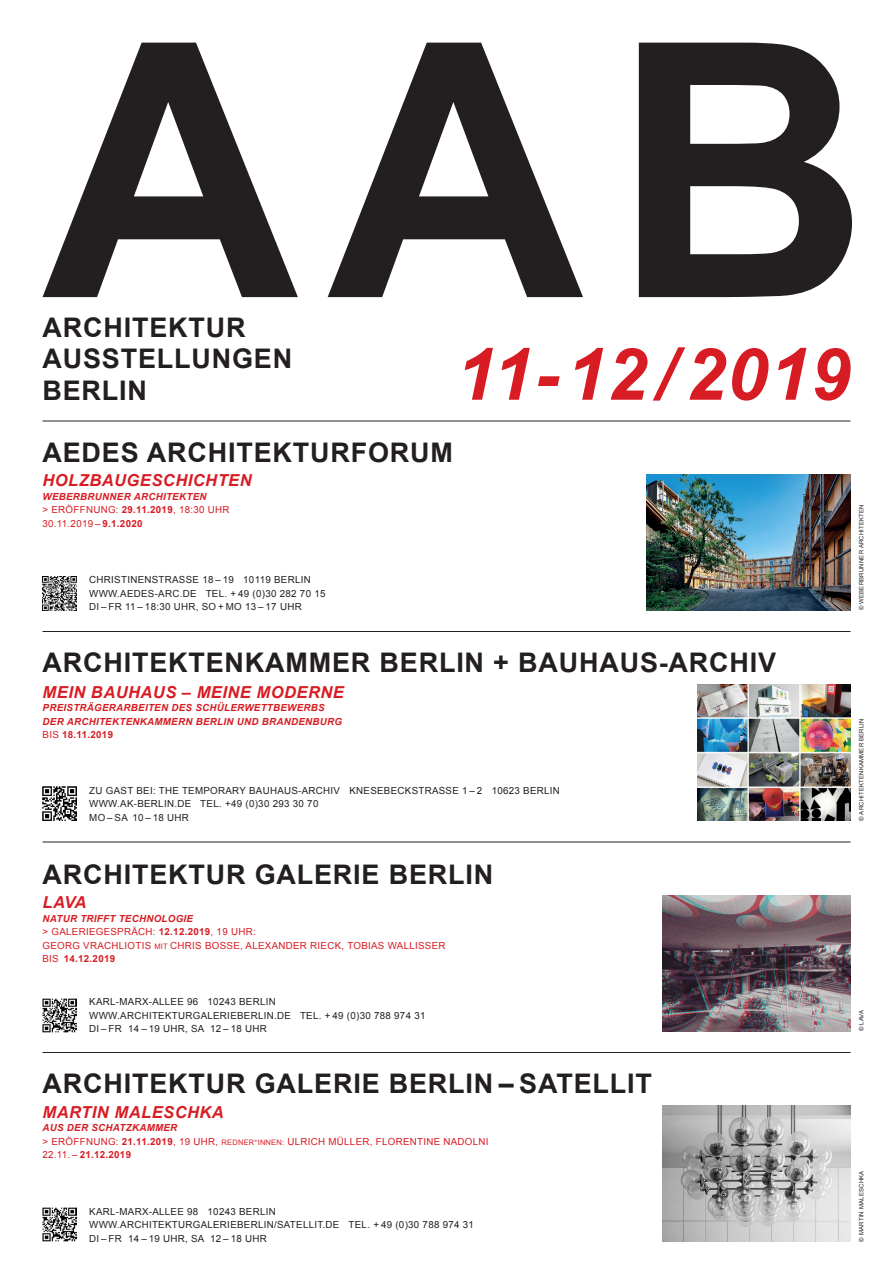
<style>
.page{position:relative;width:893px;height:1263px;background:#fff}
.page>*{position:absolute;margin:0;border:0;box-sizing:border-box;transform-origin:0 0}
.t1{font:700 355.5px "Arial";color:#231f20}
.t2{font:italic 700 72px "Arial";letter-spacing:.01em;color:#d81c23}
.t3{font:700 27px "Arial";letter-spacing:.03em;color:#231f20}
.t4{font:italic 700 16.5px "Arial";letter-spacing:.03em;color:#d81c23}
.t5{font:9.75px "Arial";letter-spacing:.03em;color:#231f20}
.t6{font:9.75px "Arial";letter-spacing:.03em;color:#d81c23}
.t7{font:italic 700 9.75px "Arial";letter-spacing:.03em;color:#d81c23}
.t8{font:700 9.75px "Arial";letter-spacing:.03em;color:#d81c23}
.t9{font:6px "Arial";letter-spacing:.03em;color:#231f20}
.s1{font-weight:700}
.s2{font-weight:400}
.s3{font-size:7.5px}
</style>
<div class="page">
<hr style="left:43px;top:1052px;width:807px;height:1px;background:#231f20">
<hr style="left:43px;top:421px;width:807px;height:1px;background:#231f20">
<img style="left:43px;top:998px;width:34px;height:34px">
<img style="left:43px;top:576px;width:34px;height:34px">
<img style="left:662px;top:895px;width:188px;height:136px">
<img style="left:646px;top:474px;width:204px;height:136px">
<img style="left:697px;top:685px;width:153px;height:136px">
<hr style="left:43px;top:631px;width:807px;height:1px;background:#231f20">
<img style="left:43px;top:1207px;width:34px;height:34px">
<img style="left:663px;top:1105px;width:187px;height:137px">
<hr style="left:43px;top:842px;width:807px;height:1px;background:#231f20">
<img style="left:43px;top:787px;width:34px;height:34px">
<p class="t1" style="left:43px;top:-65px;width:828px">AAB</p>
<p class="t3" style="left:43px;top:309px;width:205px">ARCHITEKTUR</p>
<p class="t3" style="left:43px;top:341px;width:251px">AUSSTELLUNGEN</p>
<p class="t3" style="left:43px;top:372px;width:106px">BERLIN</p>
<p class="t2" style="left:456px;top:326px;width:396px">11-12/2019</p>
<p class="t3" style="left:43px;top:434px;width:412px">AEDES ARCHITEKTURFORUM</p>
<p class="t4" style="left:43px;top:469px;width:211px">HOLZBAUGESCHICHTEN</p>
<p class="t7" style="left:43px;top:490px;width:165px">WEBERBRUNNER ARCHITEKTEN</p>
<p class="t6" style="left:43px;top:503px;width:189px">&gt; ERÖFFNUNG: <span class="s1">29.11.2019</span>, 18:30 UHR</p>
<p class="t6" style="left:43px;top:517px;width:102px">30.11.2019 – <span class="s1">9.1.2020</span></p>
<p class="t5" style="left:89px;top:573px;width:223px">CHRISTINENSTRASSE 18 – 19 10119 BERLIN</p>
<p class="t5" style="left:89px;top:587px;width:238px">WWW.AEDES-ARC.DE TEL. + 49 (0)30 282 70 15</p>
<p class="t5" style="left:89px;top:600px;width:214px">DI – FR 11 – 18:30 UHR, SO + MO 13 – 17 UHR</p>
<p class="t3" style="left:43px;top:645px;width:735px">ARCHITEKTENKAMMER BERLIN + BAUHAUS-ARCHIV</p>
<p class="t4" style="left:43px;top:681px;width:303px">MEIN BAUHAUS – MEINE MODERNE</p>
<p class="t7" style="left:43px;top:701px;width:284px">PREISTRÄGERARBEITEN DES SCHÜLERWETTBEWERBS</p>
<p class="t7" style="left:43px;top:715px;width:301px">DER ARCHITEKTENKAMMERN BERLIN UND BRANDENBURG</p>
<p class="t8" style="left:43px;top:728px;width:72px"><span class="s2">BIS</span> 18.11.2019</p>
<p class="t5" style="left:89px;top:784px;width:472px">ZU GAST BEI: THE TEMPORARY BAUHAUS-ARCHIV KNESEBECKSTRASSE 1 – 2 10623 BERLIN</p>
<p class="t5" style="left:89px;top:797px;width:231px">WWW.AK-BERLIN.DE TEL. +49 (0)30 293 30 70</p>
<p class="t5" style="left:89px;top:811px;width:101px">MO – SA 10 – 18 UHR</p>
<p class="t3" style="left:43px;top:856px;width:452px">ARCHITEKTUR GALERIE BERLIN</p>
<p class="t4" style="left:43px;top:891px;width:45px">LAVA</p>
<p class="t7" style="left:43px;top:911px;width:152px">NATUR TRIFFT TECHNOLOGIE</p>
<p class="t6" style="left:43px;top:925px;width:215px">&gt; GALERIEGESPRÄCH: <span class="s1">12.12.2019</span>, 19 UHR:</p>
<p class="t6" style="left:43px;top:939px;width:404px">GEORG VRACHLIOTIS <span class="s3">MIT</span> CHRIS BOSSE, ALEXANDER RIECK, TOBIAS WALLISSER</p>
<p class="t8" style="left:43px;top:952px;width:74px"><span class="s2">BIS</span> 14.12.2019</p>
<p class="t5" style="left:89px;top:995px;width:188px">KARL-MARX-ALLEE 96 10243 BERLIN</p>
<p class="t5" style="left:89px;top:1009px;width:338px">WWW.ARCHITEKTURGALERIEBERLIN.DE TEL. + 49 (0)30 788 974 31</p>
<p class="t5" style="left:89px;top:1022px;width:179px">DI – FR 14 – 19 UHR, SA 12 – 18 UHR</p>
<p class="t3" style="left:43px;top:1066px;width:611px">ARCHITEKTUR GALERIE BERLIN – SATELLIT</p>
<p class="t4" style="left:43px;top:1101px;width:183px">MARTIN MALESCHKA</p>
<p class="t7" style="left:43px;top:1121px;width:136px">AUS DER SCHATZKAMMER</p>
<p class="t6" style="left:43px;top:1135px;width:448px">&gt; ERÖFFNUNG: <span class="s1">21.11.2019</span>, 19 UHR, <span class="s3">REDNER*INNEN:</span> ULRICH MÜLLER, FLORENTINE NADOLNI</p>
<p class="t8" style="left:43px;top:1148px;width:90px"><span class="s2">22.11. –</span> 21.12.2019</p>
<p class="t5" style="left:89px;top:1205px;width:188px">KARL-MARX-ALLEE 98 10243 BERLIN</p>
<p class="t5" style="left:89px;top:1218px;width:386px">WWW.ARCHITEKTURGALERIEBERLIN/SATELLIT.DE TEL. + 49 (0)30 788 974 31</p>
<p class="t5" style="left:89px;top:1232px;width:179px">DI – FR 14 – 19 UHR, SA 12 – 18 UHR</p>
<p class="t9" style="left:857px;top:610px;width:107px;rotate:-90deg">© WEBERBRUNNER ARCHITEKTEN</p>
<p class="t9" style="left:857px;top:821px;width:104px;rotate:-90deg">© ARCHITEKTENKAMMER BERLIN</p>
<p class="t9" style="left:857px;top:1031px;width:23px;rotate:-90deg">© LAVA</p>
<p class="t9" style="left:857px;top:1242px;width:73px;rotate:-90deg">© MARTIN MALESCHKA</p>
</div>
